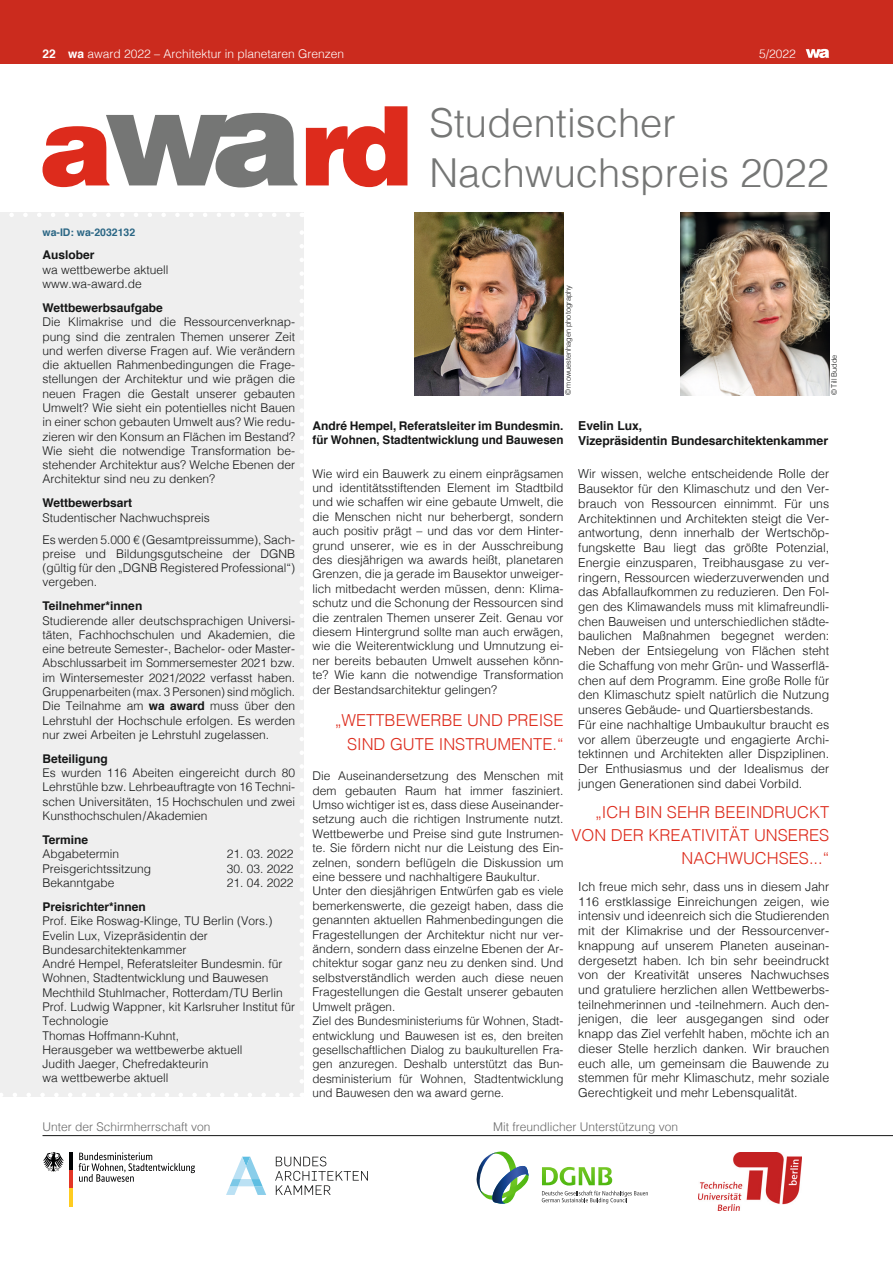
<style>
.page{position:relative;width:893px;height:1263px;background:#fff}
.page>*{position:absolute;margin:0;border:0;box-sizing:border-box;transform-origin:0 0}
.t1{font:300 39.9px/49.5px "Helvetica";color:#757675}
.t2{font:300 16.5px/23.2px "Helvetica";color:#dd2b1c;text-align:right}
.t3{font:300 12.3px/14.7px "Helvetica";color:#151616}
.t4{font:700 12.3px/14.7px "Helvetica";color:#151616}
.t5{font:300 12px/14.4px "Helvetica";color:#151616;text-align:justify}
.t6{font:700 12px/14.2px "Helvetica";color:#151616}
.t7{font:300 12px "Helvetica";color:#686868}
.t8{font:300 12px "Helvetica";color:#fff}
.t9{font:700 10.5px "Helvetica";color:#2a6684}
.t10{font:300 7.5px "Helvetica";color:#151616}
.s1{font-weight:700}
</style>
<div class="page">
<div style="left:0;top:213px;width:304px;height:884px;background:#efefef"></div>
<svg style="left:0;top:1093px;width:293px;height:4px"></svg>
<svg style="left:300px;top:213px;width:4px;height:868px"></svg>
<svg style="left:10px;top:213px;width:278px;height:4px"></svg>
<div style="left:0;top:0;width:893px;height:64px;background:#cb2b1e"></div>
<svg style="left:806px;top:49px;width:23px;height:9px"></svg>
<svg style="left:306px;top:106px;width:101px;height:81px"></svg>
<svg style="left:43px;top:113px;width:254px;height:74px"></svg>
<hr style="left:43px;top:1135px;width:850px;height:1px;background:#151616">
<img style="left:415px;top:213px;width:148px;height:182px">
<img style="left:680px;top:213px;width:149px;height:182px">
<svg style="left:79px;top:1152px;width:116px;height:30px"></svg>
<svg style="left:43px;top:1152px;width:21px;height:19px"></svg>
<hr style="left:69px;top:1153px;width:4px;height:18px;background:#000102">
<hr style="left:69px;top:1171px;width:4px;height:18px;background:#e33626">
<hr style="left:69px;top:1189px;width:4px;height:18px;background:#ffcc20">
<svg style="left:226px;top:1157px;width:40px;height:38px"></svg>
<svg style="left:275px;top:1156px;width:93px;height:39px"></svg>
<svg style="left:542px;top:1167px;width:70px;height:18px"></svg>
<svg style="left:542px;top:1191px;width:106px;height:12px"></svg>
<svg style="left:476px;top:1151px;width:53px;height:53px"></svg>
<img style="left:698px;top:1153px;width:104px;height:58px">
<p class="t8" style="left:43px;top:43px;width:303px"><span class="s1">22 wa</span> award 2022 – Architektur in planetaren Grenzen</p>
<p class="t8" style="left:759px;top:44px;width:38px">5/2022</p>
<p class="t9" style="left:43px;top:224px;width:94px">wa-ID: wa-2032132</p>
<p class="t6" style="left:43px;top:248px;width:54px">Auslober</p>
<p class="t5" style="left:43px;top:261px;width:128px">wa wettbewerbe aktuell www.wa-award.de</p>
<p class="t6" style="left:43px;top:301px;width:122px">Wettbewerbsaufgabe</p>
<p class="t5" style="left:43px;top:314px;width:254px">Die Klimakrise und die Ressourcenverknap&shy;pung sind die zentralen Themen unserer Zeit und werfen diverse Fragen auf. Wie verändern die aktuellen Rahmenbedingungen die Frage&shy;stellungen der Architektur und wie prägen die neuen Fragen die Gestalt unserer gebauten Umwelt? Wie sieht ein potentielles nicht Bauen in einer schon gebauten Umwelt aus? Wie redu&shy;zieren wir den Konsum an Flächen im Bestand?<br>Wie sieht die notwendige Transformation be&shy;stehender Architektur aus? Welche Ebenen der Architektur sind neu zu denken?</p>
<p class="t6" style="left:43px;top:496px;width:91px">Wettbewerbsart</p>
<p class="t5" style="left:43px;top:506px;width:254px;line-height:21.8px">Studentischer Nachwuchspreis<br>Es werden 5.000 € (Gesamtpreissumme), Sach-</p>
<p class="t5" style="left:43px;top:546px;width:254px">preise und Bildungsgutscheine der DGNB (gültig für den „DGNB Registered Professional“) vergeben.</p>
<p class="t6" style="left:43px;top:599px;width:101px">Teilnehmer*innen</p>
<p class="t5" style="left:43px;top:612px;width:254px">Studierende aller deutschsprachigen Universi&shy;täten, Fachhochschulen und Akademien, die eine betreute Semester-, Bachelor- oder Master-Abschlussarbeit im Sommersemester 2021 bzw. im Wintersemester 2021/2022 verfasst haben.<br>Gruppenarbeiten (max. 3 Personen) sind möglich.<br>Die Teilnahme am <span class="s1">wa award</span> muss über den Lehrstuhl der Hochschule erfolgen. Es werden nur zwei Arbeiten je Lehrstuhl zugelassen.</p>
<p class="t6" style="left:43px;top:752px;width:67px">Beteiligung</p>
<p class="t5" style="left:43px;top:765px;width:254px">Es wurden 116 Abeiten eingereicht durch 80<br>Lehrstühle bzw. Lehrbeauftragte von 16 Techni&shy;schen Universitäten, 15 Hochschulen und zwei Kunsthochschulen/Akademien</p>
<p class="t6" style="left:43px;top:833px;width:47px">Termine</p>
<p class="t5" style="left:43px;top:846px;width:78px">Abgabetermin</p>
<p class="t5" style="left:227px;top:846px;width:68px">21. 03. 2022</p>
<p class="t5" style="left:43px;top:860px;width:110px">Preisgerichtssitzung</p>
<p class="t5" style="left:227px;top:860px;width:68px">30. 03. 2022</p>
<p class="t5" style="left:43px;top:875px;width:74px">Bekanntgabe</p>
<p class="t5" style="left:227px;top:875px;width:68px">21. 04. 2022</p>
<p class="t6" style="left:43px;top:900px;width:105px">Preisrichter*innen</p>
<p class="t5" style="left:43px;top:913px;width:254px;text-align:left">Prof. Eike Roswag-Klinge, TU Berlin (Vors.)<br>Evelin Lux, Vizepräsidentin der Bundesarchitektenkammer<br>André Hempel, Referatsleiter Bundesmin. für Wohnen, Stadtentwicklung und Bauwesen Mechthild Stuhlmacher, Rotterdam/TU Berlin Prof. Ludwig Wappner, kit Karlsruher Institut für Technologie<br>Thomas Hoffmann-Kuhnt,<br>Herausgeber wa wettbewerbe aktuell<br>Judith Jaeger, Chefredakteurin<br>wa wettbewerbe aktuell</p>
<h1 class="t1" style="left:429px;top:95px;width:401px">Studentischer<br>Nachwuchspreis 2022</h1>
<p class="t10" style="left:562px;top:395px;width:112px;rotate:-90deg">© mowuestenhagen photography</p>
<p class="t10" style="left:828px;top:395px;width:43px;rotate:-90deg">© Till Budde</p>
<p class="t6" style="left:313px;top:419px;width:252px">André Hempel, Referatsleiter im Bundesmin. für Wohnen, Stadtentwicklung und Bauwesen</p>
<p class="t5" style="left:313px;top:465px;width:252px">Wie wird ein Bauwerk zu einem einprägsamen und identitätsstiftenden Element im Stadtbild und wie schaffen wir eine gebaute Umwelt, die die Menschen nicht nur beherbergt, sondern auch positiv prägt – und das vor dem Hinter&shy;grund unserer, wie es in der Ausschreibung des diesjährigen wa awards heißt, planetaren Grenzen, die ja gerade im Bausektor unweiger&shy;lich mitbedacht werden müssen, denn: Klima&shy;schutz und die Schonung der Ressourcen sind die zentralen Themen unserer Zeit. Genau vor diesem Hintergrund sollte man auch erwägen, wie die Weiterentwicklung und Umnutzung ei&shy;ner bereits bebauten Umwelt aussehen könn&shy;te? Wie kann die notwendige Transformation der Bestandsarchitektur gelingen?</p>
<h2 class="t2" style="left:335px;top:708px;width:230px">„WETTBEWERBE UND PREISE<br>SIND GUTE INSTRUMENTE.“</h2>
<p class="t5" style="left:313px;top:768px;width:252px;text-align:left">Die Auseinandersetzung des Menschen mit dem gebauten Raum hat immer fasziniert.<br>Umso wichtiger ist es, dass diese Auseinander&shy;setzung auch die richtigen Instrumente nutzt.<br>Wettbewerbe und Preise sind gute Instrumen&shy;te. Sie fördern nicht nur die Leistung des Ein&shy;zelnen, sondern beflügeln die Diskussion um eine bessere und nachhaltigere Baukultur.<br>Unter den diesjährigen Entwürfen gab es viele bemerkenswerte, die gezeigt haben, dass die genannten aktuellen Rahmenbedingungen die Fragestellungen der Architektur nicht nur ver&shy;ändern, sondern dass einzelne Ebenen der Ar&shy;chitektur sogar ganz neu zu denken sind. Und selbstverständlich werden auch diese neuen Fragestellungen die Gestalt unserer gebauten Umwelt prägen.<br>Ziel des Bundesministeriums für Wohnen, Stadt&shy;entwicklung und Bauwesen ist es, den breiten gesellschaftlichen Dialog zu baukulturellen Fra&shy;gen anzuregen. Deshalb unterstützt das Bun&shy;desministerium für Wohnen, Stadtentwicklung und Bauwesen den wa award gerne.</p>
<p class="t4" style="left:578px;top:419px;width:251px">Evelin Lux,<br>Vizepräsidentin Bundesarchitektenkammer</p>
<p class="t3" style="left:578px;top:466px;width:252px">Wir wissen, welche entscheidende Rolle der Bausektor für den Klimaschutz und den Ver&shy;brauch von Ressourcen einnimmt. Für uns Architektinnen und Architekten steigt die Ver&shy;antwortung, denn innerhalb der Wertschöp&shy;fungskette Bau liegt das größte Potenzial, Energie einzusparen, Treibhausgase zu ver&shy;ringern, Ressourcen wiederzuverwenden und das Abfallaufkommen zu reduzieren. Den Fol&shy;gen des Klimawandels muss mit klimafreundli&shy;chen Bauweisen und unterschiedlichen städte&shy;baulichen Maßnahmen begegnet werden:<br>Neben der Entsiegelung von Flächen steht die Schaffung von mehr Grün- und Wasserflä&shy;chen auf dem Programm. Eine große Rolle für den Klimaschutz spielt natürlich die Nutzung unseres Gebäude- und Quartiersbestands.<br>Für eine nachhaltige Umbaukultur braucht es vor allem überzeugte und engagierte Archi&shy;tektinnen und Architekten aller Dispziplinen.<br>Der Enthusiasmus und der Idealismus der jungen Generationen sind dabei Vorbild.</p>
<h2 class="t2" style="left:571px;top:799px;width:259px">„ICH BIN SEHR BEEINDRUCKT<br>VON DER KREATIVITÄT UNSERES<br>NACHWUCHSES...“</h2>
<p class="t3" style="left:578px;top:878px;width:252px;text-align:justify">Ich freue mich sehr, dass uns in diesem Jahr 116 erstklassige Einreichungen zeigen, wie intensiv und ideenreich sich die Studierenden mit der Klimakrise und der Ressourcenver&shy;knappung auf unserem Planeten auseinan&shy;dergesetzt haben. Ich bin sehr beeindruckt von der Kreativität unseres Nachwuchses und gratuliere herzlichen allen Wettbewerbs&shy;teilnehmerinnen und -teilnehmern. Auch den&shy;jenigen, die leer ausgegangen sind oder knapp das Ziel verfehlt haben, möchte ich an dieser Stelle herzlich danken. Wir brauchen euch alle, um gemeinsam die Bauwende zu stemmen für mehr Klimaschutz, mehr soziale Gerechtigkeit und mehr Lebensqualität.</p>
<p class="t7" style="left:43px;top:1117px;width:170px">Unter der Schirmherrschaft von</p>
<p class="t7" style="left:493px;top:1117px;width:186px">Mit freundlicher Unterstützung von</p>
</div>
